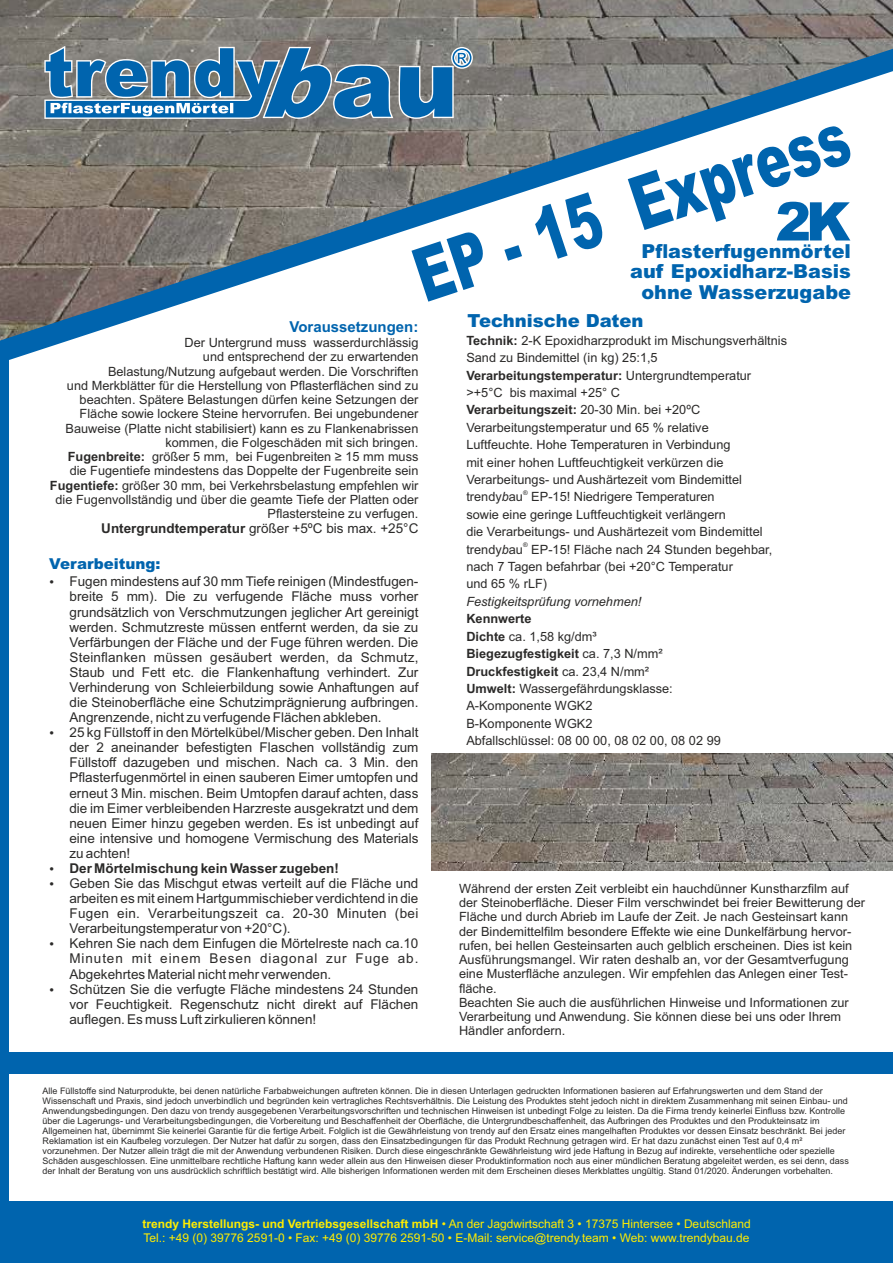
<style>
.page{position:relative;width:893px;height:1263px;background:#fff}
.page>*{position:absolute;margin:0;border:0;box-sizing:border-box;transform-origin:0 0}
.t1{font:900 74.85px "Arial";color:#0064ae;scale:.68 1}
.t2{font:900 53.25px "Arial";color:#0064ae}
.t3{font:900 19.2px/20.7px "Arial";color:#0064ae;text-align:center}
.t4{font:900 18px "Arial";color:#0064ae}
.t5{font:700 15px "Arial";color:#0064ae}
.t6{font:900 15px "Arial";color:#0064ae}
.t7{font:13.5px/15.1px "Arial";color:#2b2a29}
.t8{font:700 13.5px "Arial";color:#2b2a29}
.t9{font:12.75px/14.2px "Arial";color:#2b2a29}
.t10{font:italic 12.75px "Arial";color:#2b2a29}
.t11{font:12px/13.4px "Arial";color:#ffed00}
.t12{font:9px/10.1px "Arial";color:#2b2a29}
.t13{font:6.3px "Arial";color:#2b2a29}
.s1{font-weight:700}
.s2{font-style:italic}
</style>
<div class="page">
<img style="left:431px;top:754px;width:462px;height:116px">
<div style="left:0;top:0;width:9px;height:1263px;background:#0064ae"></div>
<div style="left:0;top:1201px;width:893px;height:62px;background:#0064ae"></div>
<div style="left:0;top:1052px;width:893px;height:22px;background:#0064ae"></div>
<img style="left:0;top:0;width:893px;height:46px">
<svg style="left:0;top:46px;width:893px;height:314px"></svg>
<svg style="left:44px;top:46px;width:429px;height:73px;background:#5684a4"></svg>
<h1 class="t1" style="left:408px;top:251px;width:668px;rotate:-18deg">EP - 15 Express</h1>
<h2 class="t2" style="left:775px;top:202px;width:76px">2K</h2>
<h3 class="t3" style="left:630px;top:242px;width:222px">Pflasterfugenmörtel auf Epoxidharz-Basis ohne Wasserzugabe</h3>
<p class="t5" style="left:290px;top:322px;width:130px">Voraussetzungen:</p>
<p class="t9" style="left:50px;top:337px;width:370px;text-align:right">Der Untergrund muss wasserdurchlässig<br>und entsprechend der zu erwartenden<br>Belastung/Nutzung aufgebaut werden. Die Vorschriften<br>und Merkblätter für die Herstellung von Pflasterflächen sind zu beachten. Spätere Belastungen dürfen keine Setzungen der Fläche sowie lockere Steine hervorrufen. Bei ungebundener Bauweise (Platte nicht stabilisiert) kann es zu Flankenabrissen kommen, die Folgeschäden mit sich bringen.<br><span class="s1">Fugenbreite:</span> größer 5 mm, bei Fugenbreiten ≥ 15 mm muss die Fugentiefe mindestens das Doppelte der Fugenbreite sein <span class="s1">Fugentiefe:</span> größer 30 mm, bei Verkehrsbelastung empfehlen wir die Fugenvollständig und über die geamte Tiefe der Platten oder Pflastersteine zu verfugen.</p>
<p class="t7" style="left:101px;top:522px;width:319px"><span class="s1">Untergrundtemperatur</span> größer +5ºC bis max. +25°C</p>
<p class="t6" style="left:49px;top:559px;width:113px">Verarbeitung:</p>
<p class="t7" style="left:69px;top:575px;width:350px">Fugen mindestens auf 30 mm Tiefe reinigen (Mindestfugen&shy;breite 5 mm). Die zu verfugende Fläche muss vorher grundsätzlich von Verschmutzungen jeglicher Art gereinigt werden. Schmutzreste müssen entfernt werden, da sie zu Verfärbungen der Fläche und der Fuge führen werden. Die Steinflanken müssen gesäubert werden, da Schmutz, Staub und Fett etc. die Flankenhaftung verhindert. Zur Verhinderung von Schleierbildung sowie Anhaftungen auf die Steinoberfläche eine Schutzimprägnierung aufbringen.<br>Angrenzende, nicht zu verfugende Flächen abkleben.<br>25 kg Füllstoff in den Mörtelkübel/Mischer geben. Den Inhalt der 2 aneinander befestigten Flaschen vollständig zum Füllstoff dazugeben und mischen. Nach ca. 3 Min. den Pflasterfugenmörtel in einen sauberen Eimer umtopfen und erneut 3 Min. mischen. Beim Umtopfen darauf achten, dass die im Eimer verbleibenden Harzreste ausgekratzt und dem neuen Eimer hinzu gegeben werden. Es ist unbedingt auf eine intensive und homogene Vermischung des Materials zu achten!</p>
<p class="t8" style="left:69px;top:863px;width:271px">Der Mörtelmischung kein Wasser zugeben!</p>
<p class="t7" style="left:69px;top:877px;width:350px">Geben Sie das Mischgut etwas verteilt auf die Fläche und arbeiten es mit einem Hartgummischieber verdichtend in die Fugen ein. Verarbeitungszeit ca. 20-30 Minuten (bei Verarbeitungstemperatur von +20°C).<br>Kehren Sie nach dem Einfugen die Mörtelreste nach ca.10<br>Minuten mit einem Besen diagonal zur Fuge ab.<br>Abgekehrtes Material nicht mehr verwenden.<br>Schützen Sie die verfugte Fläche mindestens 24 Stunden vor Feuchtigkeit. Regenschutz nicht direkt auf Flächen auflegen. Es muss Luft zirkulieren können!</p>
<h3 class="t4" style="left:467px;top:314px;width:178px">Technische Daten</h3>
<p class="t9" style="left:466px;top:333px;width:322px;line-height:17.4px"><span class="s1">Technik:</span> 2-K Epoxidharzprodukt im Mischungsverhältnis Sand zu Bindemittel (in kg) 25:1,5<br><span class="s1">Verarbeitungstemperatur:</span> Untergrundtemperatur &gt;+5°C bis maximal +25° C<br><span class="s1">Verarbeitungszeit:</span> 20-30 Min. bei +20ºC Verarbeitungstemperatur und 65 % relative<br>Luftfeuchte. Hohe Temperaturen in Verbindung<br>mit einer hohen Luftfeuchtigkeit verkürzen die Verarbeitungs- und Aushärtezeit vom Bindemittel</p>
<p class="t13" style="left:523px;top:490px;width:6px">®</p>
<p class="t9" style="left:466px;top:489px;width:298px;line-height:17.4px">trendy<span class="s2">b</span>au EP-15! Niedrigere Temperaturen<br>sowie eine geringe Luftfeuchtigkeit verlängern<br>die Verarbeitungs- und Aushärtezeit vom Bindemittel</p>
<p class="t13" style="left:523px;top:543px;width:6px">®</p>
<p class="t9" style="left:466px;top:542px;width:307px;line-height:17.4px">trendy<span class="s2">b</span>au EP-15! Fläche nach 24 Stunden begehbar, nach 7 Tagen befahrbar (bei +20°C Temperatur<br>und 65 % rLF)</p>
<p class="t10" style="left:466px;top:597px;width:177px">Festigkeitsprüfung vornehmen!</p>
<p class="t9" style="left:466px;top:611px;width:256px;line-height:17.4px"><span class="s1">Kennwerte<br>Dichte</span> ca. 1,58 kg/dm³<br><span class="s1">Biegezugfestigkeit</span> ca. 7,3 N/mm²<br><span class="s1">Druckfestigkeit</span> ca. 23,4 N/mm²<br><span class="s1">Umwelt:</span> Wassergefährdungsklasse:<br>A-Komponente WGK2<br>B-Komponente WGK2<br>Abfallschlüssel: 08 00 00, 08 02 00, 08 02 99</p>
<p class="t9" style="left:459px;top:882px;width:408px">Während der ersten Zeit verbleibt ein hauchdünner Kunstharzfilm auf der Steinoberfläche. Dieser Film verschwindet bei freier Bewitterung der Fläche und durch Abrieb im Laufe der Zeit. Je nach Gesteinsart kann der Bindemittelfilm besondere Effekte wie eine Dunkelfärbung hervor&shy;rufen, bei hellen Gesteinsarten auch gelblich erscheinen. Dies ist kein Ausführungsmangel. Wir raten deshalb an, vor der Gesamtverfugung eine Musterfläche anzulegen. Wir empfehlen das Anlegen einer Test&shy;fläche.<br>Beachten Sie auch die ausführlichen Hinweise und Informationen zur Verarbeitung und Anwendung. Sie können diese bei uns oder Ihrem Händler anfordern.</p>
<p class="t12" style="left:43px;top:1086px;width:808px">Alle Füllstoffe sind Naturprodukte, bei denen natürliche Farbabweichungen auftreten können. Die in diesen Unterlagen gedruckten Informationen basieren auf Erfahrungswerten und dem Stand der Wissenschaft und Praxis, sind jedoch unverbindlich und begründen kein vertragliches Rechtsverhältnis. Die Leistung des Produktes steht jedoch nicht in direktem Zusammenhang mit seinen Einbau- und Anwendungsbedingungen. Den dazu von trendy ausgegebenen Verarbeitungsvorschriften und technischen Hinweisen ist unbedingt Folge zu leisten. Da die Firma trendy keinerlei Einfluss bzw. Kontrolle über die Lagerungs- und Verarbeitungsbedingungen, die Vorbereitung und Beschaffenheit der Oberfläche, die Untergrundbeschaffenheit, das Aufbringen des Produktes und den Produkteinsatz im Allgemeinen hat, übernimmt Sie keinerlei Garantie für die fertige Arbeit. Folglich ist die Gewährleistung von trendy auf den Ersatz eines mangelhaften Produktes vor dessen Einsatz beschränkt. Bei jeder Reklamation ist ein Kaufbeleg vorzulegen. Der Nutzer hat dafür zu sorgen, dass den Einsatzbedingungen für das Produkt Rechnung getragen wird. Er hat dazu zunächst einen Test auf 0,4 m² vorzunehmen. Der Nutzer allein trägt die mit der Anwendung verbundenen Risiken. Durch diese eingeschränkte Gewährleistung wird jede Haftung in Bezug auf indirekte, versehentliche oder spezielle Schäden ausgeschlossen. Eine unmittelbare rechtliche Haftung kann weder allein aus den Hinweisen dieser Produktinformation noch aus einer mündlichen Beratung abgeleitet werden, es sei denn, dass der Inhalt der Beratung von uns ausdrücklich schriftlich bestätigt wird. Alle bisherigen Informationen werden mit dem Erscheinen dieses Merkblattes ungültig. Stand 01/2020. Änderungen vorbehalten.</p>
<p class="t11" style="left:142px;top:1218px;width:610px"><span class="s1">trendy Herstellungs- und Vertriebsgesellschaft mbH</span> • An der Jagdwirtschaft 3 • 17375 Hintersee • Deutschland<br>Tel.: +49 (0) 39776 2591-0 • Fax: +49 (0) 39776 2591-50 • E-Mail: service@trendy.team • Web: www.trendybau.de</p>
</div>
